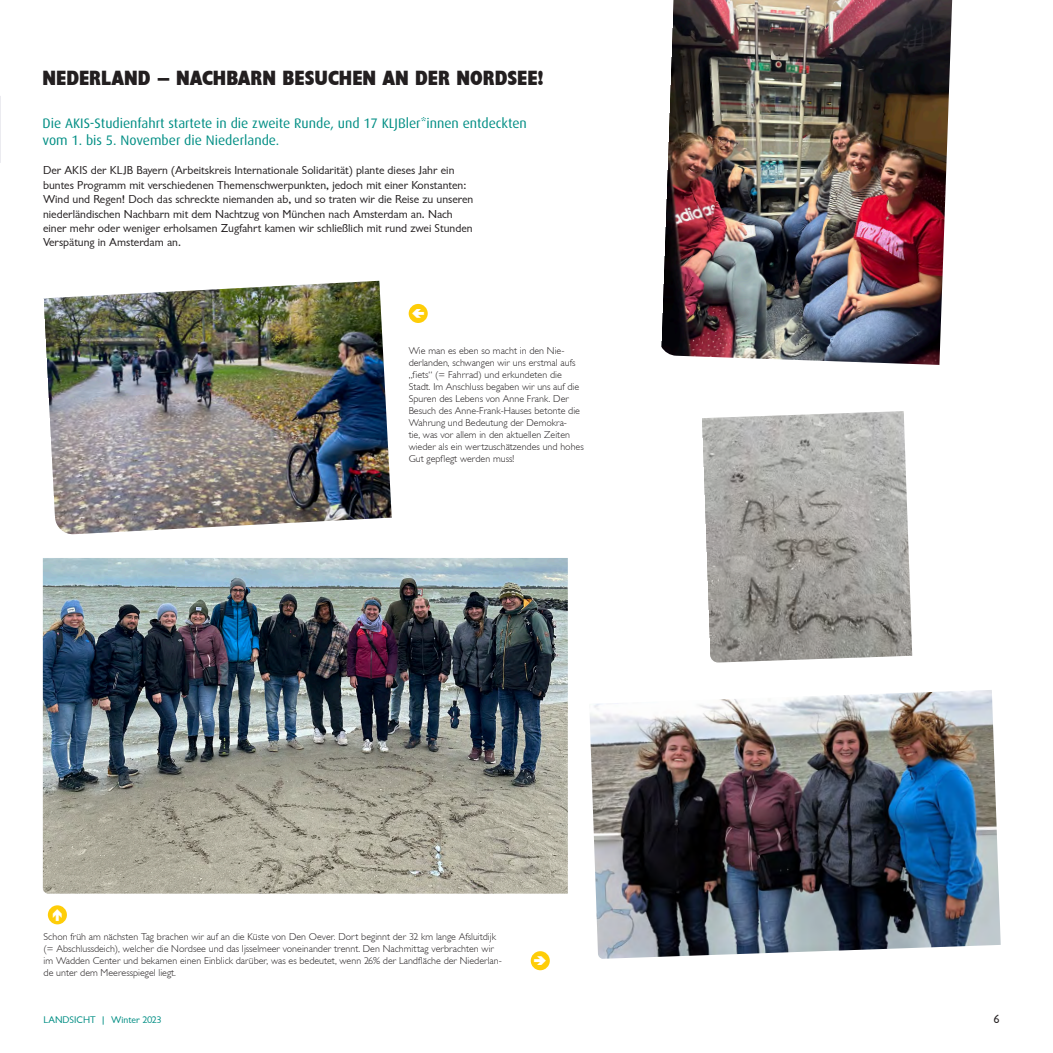
<style>
.page{position:relative;width:1053px;height:1053px;background:#fff}
.page>*{position:absolute;margin:0;border:0;box-sizing:border-box;transform-origin:0 0}
.t1{font:21.25px "Garrison Cond Sans BOLD";color:#231f20}
.t2{font:13.75px/17.5px "Dax Pro";color:#008e84}
.t3{font:12.5px "Garrison Sans";color:#231f20}
.t4{font:11.88px/14.4px "Garrison Sans";color:#231f20}
.t5{font:10px/12px "Garrison Light Sans";color:#231f20}
.t6{font:10px "Garrison Sans";color:#008e84}
</style>
<div class="page">
<img style="left:43px;top:281px;width:349px;height:253px">
<img style="left:43px;top:558px;width:525px;height:335px">
<div style="left:408px;top:304px;width:19px;height:19px;background:#fecd08;border-radius:50%"></div>
<div style="left:48px;top:905px;width:19px;height:19px;background:#fecd08;border-radius:50%"></div>
<svg style="left:0;top:96px;width:1px;height:66px"></svg>
<img style="left:661px;top:0;width:291px;height:365px">
<img style="left:590px;top:690px;width:410px;height:268px">
<div style="left:530px;top:951px;width:19px;height:19px;background:#fecd08;border-radius:50%"></div>
<img style="left:702px;top:411px;width:210px;height:251px">
<h1 class="t1" style="left:43px;top:67px;width:502px">NEDERLAND – NACHBARN BESUCHEN AN DER NORDSEE!</h1>
<h2 class="t2" style="left:43px;top:114px;width:486px">Die AKIS-Studienfahrt startete in die zweite Runde, und 17 KLJBler*innen entdeckten vom 1. bis 5. November die Niederlande.</h2>
<p class="t4" style="left:43px;top:164px;width:432px">Der AKIS der KLJB Bayern (Arbeitskreis Internationale Solidarität) plante dieses Jahr ein buntes Programm mit verschiedenen Themenschwerpunkten, jedoch mit einer Konstanten:<br>Wind und Regen! Doch das schreckte niemanden ab, und so traten wir die Reise zu unseren niederländischen Nachbarn mit dem Nachtzug von München nach Amsterdam an. Nach einer mehr oder weniger erholsamen Zugfahrt kamen wir schließlich mit rund zwei Stunden Verspätung in Amsterdam an.</p>
<p class="t5" style="left:408px;top:345px;width:176px">Wie man es eben so macht in den Nie&shy;derlanden, schwangen wir uns erstmal aufs „fiets“ (= Fahrrad) und erkundeten die Stadt. Im Anschluss begaben wir uns auf die Spuren des Lebens von Anne Frank. Der Besuch des Anne-Frank-Hauses betonte die Wahrung und Bedeutung der Demokra-<br>tie, was vor allem in den aktuellen Zeiten wieder als ein wertzuschätzendes und hohes Gut gepflegt werden muss!</p>
<p class="t5" style="left:44px;top:930px;width:459px">Schon früh am nächsten Tag brachen wir auf an die Küste von Den Oever. Dort beginnt der 32 km lange Afsluitdijk (= Abschlussdeich), welcher die Nordsee und das Ijsselmeer voneinander trennt. Den Nachmittag verbrachten wir im Wadden Center und bekamen einen Einblick darüber, was es bedeutet, wenn 26% der Landfläche der Niederlan&shy;de unter dem Meeresspiegel liegt.</p>
<p class="t6" style="left:44px;top:1014px;width:120px">LANDSICHT | Winter 2023</p>
<p class="t3" style="left:993px;top:1012px;width:8px">6</p>
</div>
